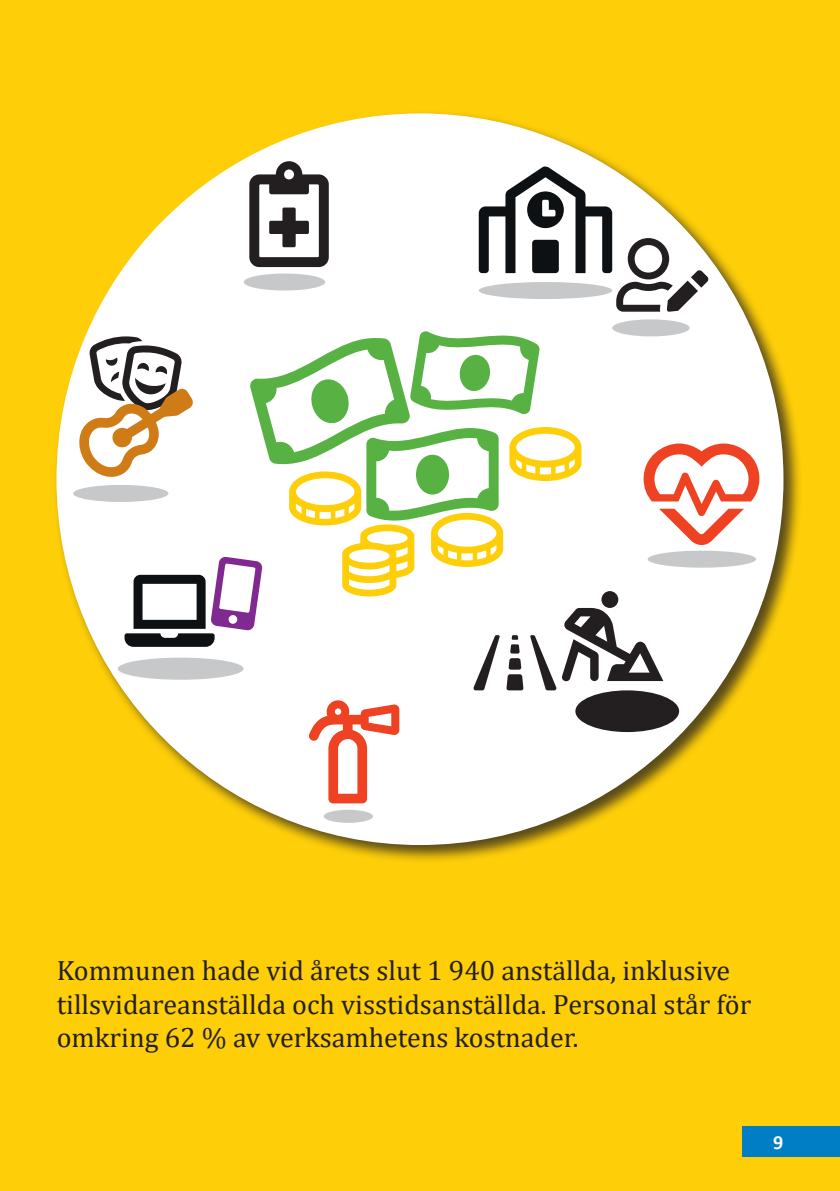
<style>
.page{position:relative;width:840px;height:1191px;background:#fff}
.page>*{position:absolute;margin:0;border:0;box-sizing:border-box;transform-origin:0 0}
.t1{font:117.4px "Font Awesome 5 Pro";color:#58b243}
.t2{font:106.6px "Font Awesome 5 Pro";color:#0e1113}
.t3{font:105.8px "Font Awesome 5 Pro";color:#231f20}
.t4{font:105.6px "Font Awesome 5 Pro";color:#58b243}
.t5{font:103px "Font Awesome 5 Pro";color:#ef4222}
.t6{font:96.2px "Font Awesome 5 Pro";color:#58b243}
.t7{font:90px "Font Awesome 5 Pro";color:#231f20}
.t8{font:73.6px "Font Awesome 5 Pro";color:#231f20}
.t9{font:72px "Font Awesome 5 Pro Solid";color:#0e1113}
.t10{font:72px "Font Awesome 5 Pro";color:#fece08}
.t11{font:69.6px "Font Awesome 5 Pro Solid";color:#802990}
.t12{font:28px/33.6px "Cambria";color:#231f20}
.t13{font:700 20px "Calibri";color:#fff}
</style>
<div class="page">
<div style="left:0;top:0;width:839px;height:1191px;background:#fece08"></div>
<div style="left:53px;top:110px;width:749px;height:754px;background:#231f20;opacity:.75"></div>
<div style="left:56px;top:113px;width:727px;height:732px;background:#fff;border-radius:50%"></div>
<div style="left:575px;top:690px;width:103px;height:42px;background:#231f20;border-radius:50%"></div>
<svg style="left:612px;top:319px;width:77px;height:17px"></svg>
<div style="left:244px;top:273px;width:81px;height:17px;background:#c7c8ca;border-radius:50%"></div>
<div style="left:323px;top:809px;width:50px;height:14px;background:#c7c8ca;border-radius:50%"></div>
<div style="left:742px;top:1126px;width:97px;height:31px;background:#007ec5"></div>
<svg style="left:478px;top:166px;width:230px;height:133px"></svg>
<svg style="left:69px;top:322px;width:690px;height:368px"></svg>
<h3 class="t8" style="left:89px;top:336px;width:94px">▼▼▲▲</h3>
<h3 class="t3" style="left:249px;top:161px;width:81px">■□▼▲●</h3>
<h2 class="t2" style="left:478px;top:166px;width:135px">▲□□●</h2>
<h3 class="t8" style="left:616px;top:238px;width:94px">◆▲▼</h3>
<h3 class="t6" style="left:423px;top:315px;width:50px;rotate:9deg">□■●●❖</h3>
<h1 class="t1" style="left:243px;top:363px;width:60px;rotate:-15deg">□■●●❖</h1>
<h3 class="t4" style="left:366px;top:421px;width:134px">□■●●❖</h3>
<h3 class="t11" style="left:220px;top:556px;width:36px;rotate:8deg">□●●▼</h3>
<h3 class="t9" style="left:124px;top:574px;width:91px">●▼□</h3>
<h3 class="t10" style="left:342px;top:524px;width:73px">□■▲</h3>
<h3 class="t5" style="left:309px;top:700px;width:92px">▼■◆▲</h3>
<h3 class="t7" style="left:561px;top:591px;width:103px">■</h3>
<p class="t12" style="left:57px;top:953px;width:695px">Kommunen hade vid årets slut 1 940 anställda, inklusive tillsvidareanställda och visstidsanställda. Personal står för omkring 62 % av verksamhetens kostnader.</p>
<p class="t13" style="left:772px;top:1128px;width:12px">9</p>
</div>
